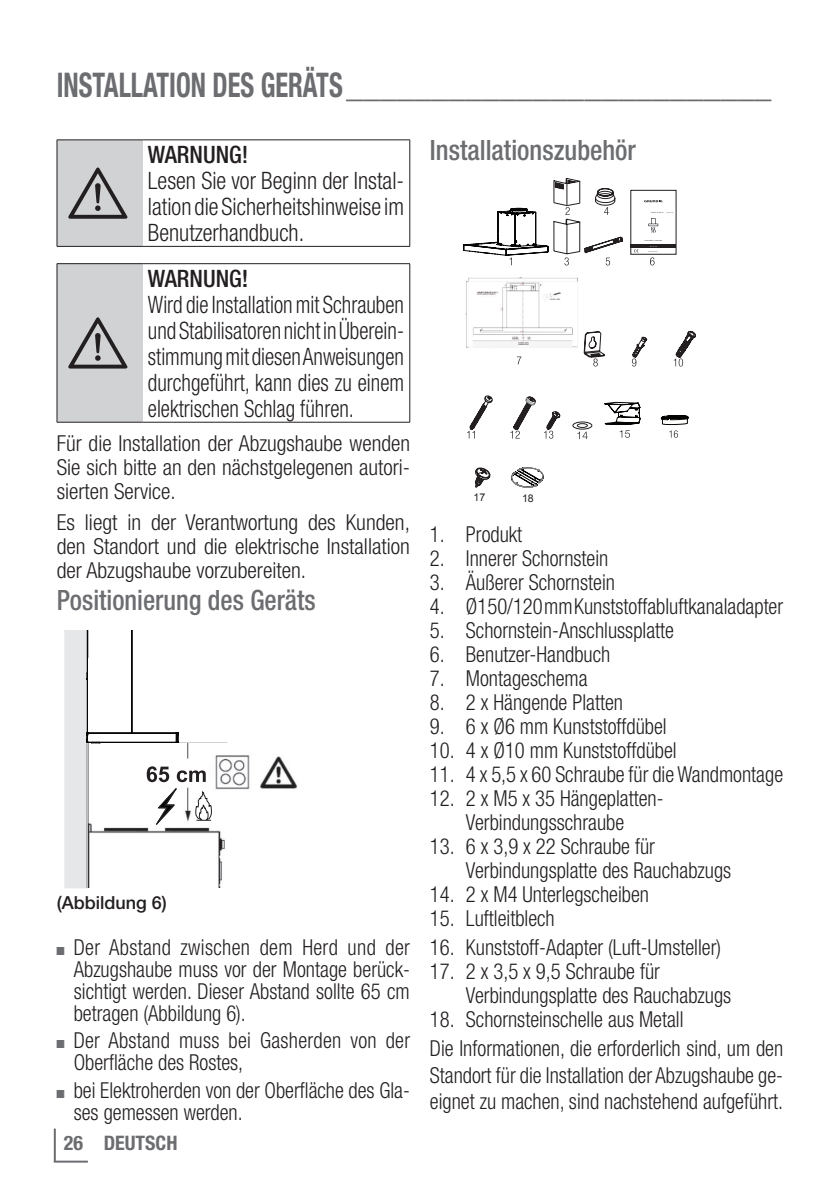
<style>
.page{position:relative;width:840px;height:1191px;background:#fff}
.page>*{position:absolute;margin:0;border:0;box-sizing:border-box;transform-origin:0 0}
.t1{font:64px "ZIWARNUN";color:#231f20}
.t2{font:700 condensed 34px "Helvetica Neue LT Pro";color:#6c6d70;scale:.78 1}
.t3{font:500 condensed 28px "Helvetica Neue LT Pro";color:#6c6d70;scale:.94 1}
.t4{font:500 condensed 28px "Helvetica Neue LT Pro";color:#6c6d70;scale:.95 1}
.t5{font:300 condensed 24px/26px "Helvetica Neue LT Pro";color:#231f20;scale:.89 1}
.t6{font:300 condensed 24px/26px "Helvetica Neue LT Pro";color:#231f20;text-align:justify;scale:.95 1}
.t7{font:500 condensed 24px "Helvetica Neue LT Pro";color:#231f20}
.t8{font:300 condensed 22px/22px "Helvetica Neue LT Pro";color:#231f20;scale:.94 1}
.t9{font:300 condensed 22px/24px "Helvetica Neue LT Pro";color:#231f20;text-align:justify}
.t10{font:700 condensed 20px "Helvetica Neue LT Pro";color:#6c6d70}
.t11{font:500 18px "Helvetica Neue LT Pro";color:#231f20}
.t12{font:10.6px "Arial";color:#231f20}
.s1{font-weight:500}
.s2{font-weight:500;font-stretch:normal}
.s3{font-family:"Futura TOT Boo";font-weight:400;font-stretch:normal;font-size:12px;color:#6c6d70}
</style>
<div class="page">
<hr style="left:54px;top:1128px;width:2px;height:33px;background:#6c6d70">
<hr style="left:54px;top:1160px;width:34px;height:2px;background:#6c6d70">
<img style="left:212px;top:755px;width:85px;height:133px">
<svg style="left:64px;top:630px;width:148px;height:258px"></svg>
<div style="left:57px;top:140px;width:85px;height:106px;background:#d1d2d4"></div>
<hr style="left:57px;top:139px;width:85px;height:1px;background:#231f20">
<hr style="left:57px;top:140px;width:1px;height:106px;background:#231f20">
<hr style="left:142px;top:139px;width:268px;height:1px;background:#231f20">
<hr style="left:409px;top:140px;width:1px;height:106px;background:#231f20">
<hr style="left:57px;top:246px;width:85px;height:1px;background:#231f20">
<hr style="left:142px;top:246px;width:268px;height:1px;background:#231f20">
<div style="left:57px;top:264px;width:85px;height:158px;background:#d1d2d4"></div>
<hr style="left:57px;top:263px;width:85px;height:1px;background:#231f20">
<hr style="left:57px;top:264px;width:1px;height:158px;background:#231f20">
<hr style="left:142px;top:263px;width:268px;height:1px;background:#231f20">
<hr style="left:409px;top:264px;width:1px;height:158px;background:#231f20">
<hr style="left:57px;top:422px;width:85px;height:1px;background:#231f20">
<hr style="left:142px;top:422px;width:268px;height:1px;background:#231f20">
<svg style="left:644px;top:200px;width:18px;height:2px"></svg>
<hr style="left:630px;top:245px;width:45px;height:3px;background:#231f20">
<svg style="left:648px;top:218px;width:9px;height:15px"></svg>
<svg style="left:475px;top:468px;width:15px;height:19px"></svg>
<svg style="left:511px;top:468px;width:32px;height:19px"></svg>
<svg style="left:463px;top:178px;width:159px;height:87px"></svg>
<svg style="left:650px;top:257px;width:4px;height:8px"></svg>
<svg style="left:583px;top:331px;width:112px;height:35px"></svg>
<svg style="left:467px;top:396px;width:92px;height:43px"></svg>
<svg style="left:572px;top:422px;width:19px;height:17px"></svg>
<svg style="left:604px;top:402px;width:84px;height:36px"></svg>
<svg style="left:517px;top:356px;width:4px;height:8px"></svg>
<img style="left:465px;top:277px;width:113px;height:71px">
<h2 class="t2" style="left:57px;top:65px;width:917px">INSTALLATION DES GERÄTS_________________________</h2>
<h1 class="t1" style="left:68px;top:159px;width:63px">A</h1>
<p class="t7" style="left:148px;top:140px;width:102px">WARNUNG!</p>
<p class="t6" style="left:148px;top:167px;width:271px">Lesen Sie vor Beginn der Instal&shy;lation die Sicherheitshinweise im Benutzerhandbuch.</p>
<p class="t4" style="left:429px;top:134px;width:218px">Installationszubehör</p>
<p class="t5" style="left:148px;top:265px;width:289px"><span class="s1">WARNUNG</span><span class="s2">!<br></span>Wird die Installation mit Schrauben und Stabilisatoren nicht in Überein&shy;stimmung mit diesen Anweisungen durchgeführt, kann dies zu einem elektrischen Schlag führen.</p>
<p class="t9" style="left:57px;top:431px;width:354px">Für die Installation der Abzugshaube wenden Sie sich bitte an den nächstgelegenen autori&shy;sierten Service.</p>
<p class="t9" style="left:57px;top:510px;width:354px">Es liegt in der Verantwortung des Kunden, den Standort und die elektrische Installation der Abzugshaube vorzubereiten.</p>
<p class="t8" style="left:429px;top:523px;width:100px">1. Produkt</p>
<h1 class="t1" style="left:68px;top:309px;width:63px">A</h1>
<p class="t12" style="left:473px;top:490px;width:13px">17</p>
<p class="t12" style="left:521px;top:491px;width:13px">18</p>
<p class="t8" style="left:429px;top:547px;width:191px">2. Innerer Schornstein</p>
<p class="t8" style="left:429px;top:571px;width:198px">3. Äußerer Schornstein</p>
<p class="t8" style="left:429px;top:595px;width:377px">4. Ø150/120 mm Kunststoffabluftkanaladapter</p>
<p class="t8" style="left:429px;top:619px;width:261px">5. Schornstein-Anschlussplatte</p>
<p class="t8" style="left:429px;top:643px;width:193px">6. Benutzer-Handbuch</p>
<p class="t8" style="left:429px;top:667px;width:169px">7. Montageschema</p>
<p class="t8" style="left:429px;top:691px;width:207px">8. 2 x Hängende Platten</p>
<p class="t8" style="left:429px;top:715px;width:253px">9. 6 x Ø6 mm Kunststoffdübel</p>
<p class="t8" style="left:429px;top:739px;width:264px">10. 4 x Ø10 mm Kunststoffdübel</p>
<p class="t8" style="left:429px;top:763px;width:377px">11. 4 x 5,5 x 60 Schraube für die Wandmontage</p>
<p class="t8" style="left:429px;top:786px;width:250px;line-height:24px;text-align:center">12. 2 x M5 x 35 Hängeplatten-<br>Verbindungsschraube</p>
<p class="t8" style="left:465px;top:834px;width:283px;line-height:24px;text-indent:-36px">13. 6 x 3,9 x 22 Schraube für<br>Verbindungsplatte des Rauchabzugs</p>
<p class="t8" style="left:429px;top:883px;width:234px">14. 2 x M4 Unterlegscheiben</p>
<p class="t8" style="left:429px;top:907px;width:134px">15. Luftleitblech</p>
<p class="t8" style="left:429px;top:936px;width:311px">16. Kunststoff-Adapter (Luft-Umsteller)</p>
<p class="t8" style="left:465px;top:959px;width:283px;line-height:24px;text-indent:-36px">17. 2 x 3,5 x 9,5 Schraube für<br>Verbindungsplatte des Rauchabzugs</p>
<p class="t8" style="left:429px;top:1004px;width:377px;line-height:29.2px">18. Schornsteinschelle aus Metall<br>Die Informationen, die erforderlich sind, um den</p>
<p class="t8" style="left:429px;top:1061px;width:377px;line-height:26.4px">Standort für die Installation der Abzugshaube ge&shy;eignet zu machen, sind nachstehend aufgeführt.</p>
<p class="t3" style="left:57px;top:583px;width:277px">Positionierung des Geräts</p>
<p class="t11" style="left:57px;top:891px;width:112px">(Abbildung 6)</p>
<p class="t8" style="left:74px;top:935px;width:359px;text-align:justify;text-indent:-17px"><span class="s3">■</span> Der Abstand zwischen dem Herd und der Abzugshaube muss vor der Montage berück&shy;sichtigt werden. Dieser Abstand sollte 65 cm betragen (Abbildung 6).</p>
<p class="t8" style="left:74px;top:1029px;width:359px;text-indent:-17px"><span class="s3">■</span> Der Abstand muss bei Gasherden von der<br>Oberfläche des Rostes,</p>
<p class="t8" style="left:74px;top:1079px;width:359px;text-indent:-17px"><span class="s3">■</span> bei Elektroherden von der Oberfläche des Gla&shy;ses gemessen werden.</p>
<p class="t10" style="left:64px;top:1130px;width:115px">26 DEUTSCH</p>
</div>
